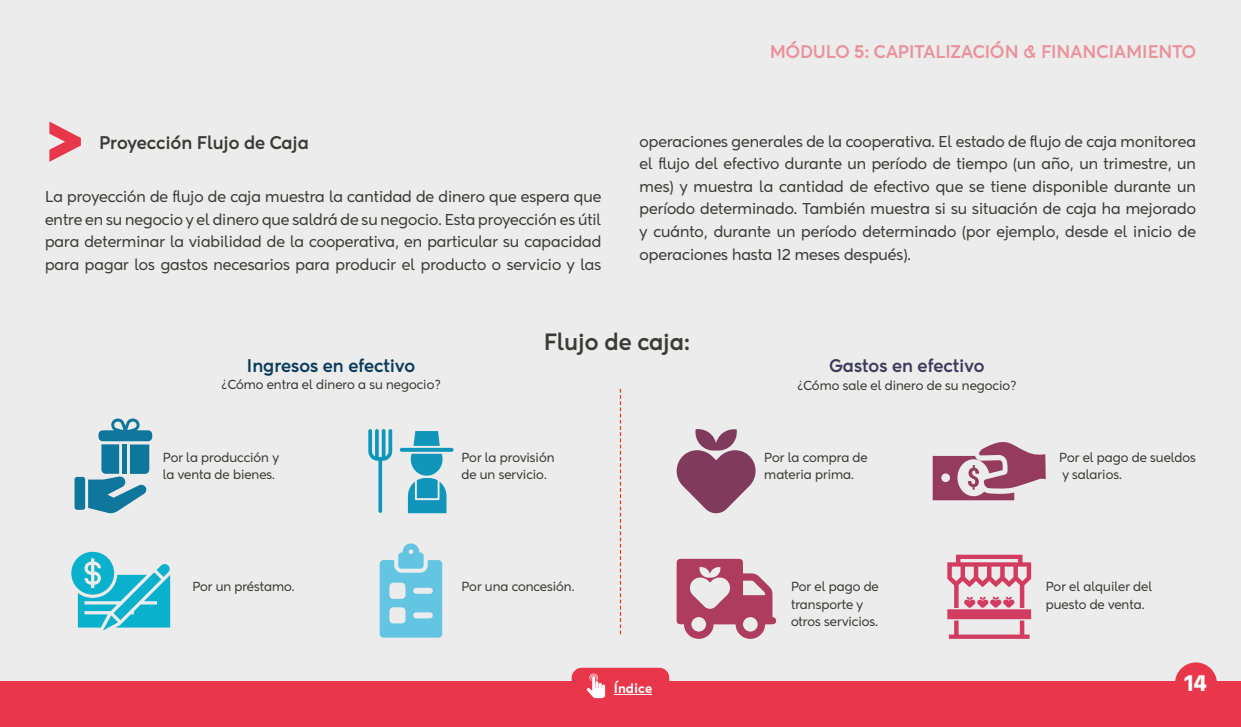
<style>
.page{position:relative;width:1241px;height:727px;background:#fff}
.page>*{position:absolute;margin:0;border:0;box-sizing:border-box;transform-origin:0 0}
.t1{font:900 76.25px "Kentledge";color:#e8374a}
.t2{font:700 24px "Hind Siliguri";color:#fff}
.t3{font:800 22.5px "Kentledge";color:#3a3a38}
.t4{font:800 17.5px "Kentledge";color:#e8374a}
.t5{font:800 17.5px "Kentledge";color:#3a3a38}
.t6{font:800 17.5px "Kentledge";color:#0b3b5c}
.t7{font:800 17.5px "Kentledge";color:#3d3b5c}
.t8{font:500 15px/22.5px "Kentledge";color:#3a3a38;text-align:justify}
.t9{font:500 12.5px/17.5px "Kentledge";color:#3a3a38}
.t10{font:800 12.5px "Kentledge";color:#fff}
</style>
<div class="page">
<div style="left:0;top:0;width:1240px;height:726px;background:#ececec"></div>
<hr style="left:1240px;top:0;width:1px;height:726px;background:#ececec">
<hr style="left:1240px;top:681px;width:1px;height:45px;background:#e8374a">
<div style="left:0;top:681px;width:1240px;height:45px;background:#e8374a"></div>
<div style="left:1174px;top:662px;width:42px;height:42px;background:#e8374a;border-radius:50%"></div>
<div style="left:571px;top:667px;width:98px;height:25px;background:#e8374a;border-radius:10px"></div>
<svg style="left:586px;top:673px;width:19px;height:25px"></svg>
<hr style="left:613px;top:694px;width:39px;height:1px;background:#fff">
<svg style="left:676px;top:558px;width:100px;height:81px"></svg>
<div style="left:74px;top:476px;width:11px;height:33px;background:#0f769c;border-radius:3px"></div>
<svg style="left:88px;top:418px;width:64px;height:95px"></svg>
<svg style="left:71px;top:551px;width:99px;height:79px"></svg>
<svg style="left:379px;top:543px;width:63px;height:94px"></svg>
<svg style="left:619px;top:389px;width:2px;height:245px"></svg>
<svg style="left:947px;top:554px;width:83px;height:84px"></svg>
<svg style="left:676px;top:429px;width:80px;height:85px"></svg>
<svg style="left:408px;top:453px;width:38px;height:60px"></svg>
<svg style="left:413px;top:431px;width:27px;height:15px"></svg>
<svg style="left:400px;top:447px;width:53px;height:4px"></svg>
<svg style="left:368px;top:429px;width:24px;height:83px"></svg>
<svg style="left:932px;top:442px;width:113px;height:58px"></svg>
<h1 class="t1" style="left:45px;top:82px;width:42px">&gt;</h1>
<p class="t5" style="left:99px;top:131px;width:211px">Proyección Flujo de Caja</p>
<p class="t8" style="left:45px;top:186px;width:558px">La proyección de flujo de caja muestra la cantidad de dinero que espera que entre en su negocio y el dinero que saldrá de su negocio. Esta proyección es útil para determinar la viabilidad de la cooperativa, en particular su capacidad para pagar los gastos necesarios para producir el producto o servicio y las</p>
<p class="t4" style="left:769px;top:41px;width:428px">MÓDULO 5: CAPITALIZACIÓN &amp; FINANCIAMIENTO</p>
<p class="t8" style="left:639px;top:131px;width:557px">operaciones generales de la cooperativa. El estado de flujo de caja monitorea el flujo del efectivo durante un período de tiempo (un año, un trimestre, un mes) y muestra la cantidad de efectivo que se tiene disponible durante un período determinado. También muestra si su situación de caja ha mejorado y cuánto, durante un período determinado (por ejemplo, desde el inicio de operaciones hasta 12 meses después).</p>
<h3 class="t3" style="left:544px;top:327px;width:148px">Flujo de caja:</h3>
<p class="t6" style="left:247px;top:354px;width:170px">Ingresos en efectivo</p>
<p class="t9" style="left:221px;top:376px;width:221px">¿Cómo entra el dinero a su negocio?</p>
<p class="t7" style="left:829px;top:355px;width:157px">Gastos en efectivo</p>
<p class="t9" style="left:796px;top:377px;width:221px">¿Cómo sale el dinero de su negocio?</p>
<p class="t9" style="left:163px;top:449px;width:117px">Por la producción y la venta de bienes.</p>
<p class="t9" style="left:461px;top:449px;width:94px">Por la provisión de un servicio.</p>
<p class="t9" style="left:764px;top:449px;width:105px">Por la compra de materia prima.</p>
<p class="t9" style="left:1058px;top:449px;width:138px">Por el pago de sueldos y salarios.</p>
<p class="t9" style="left:192px;top:578px;width:104px">Por un préstamo.</p>
<p class="t9" style="left:461px;top:578px;width:115px">Por una concesión.</p>
<p class="t9" style="left:790px;top:578px;width:89px">Por el pago de transporte y otros servicios.</p>
<p class="t9" style="left:1045px;top:578px;width:108px">Por el alquiler del puesto de venta.</p>
<p class="t10" style="left:613px;top:680px;width:40px">Índice</p>
<h2 class="t2" style="left:1184px;top:663px;width:24px">14</h2>
</div>
